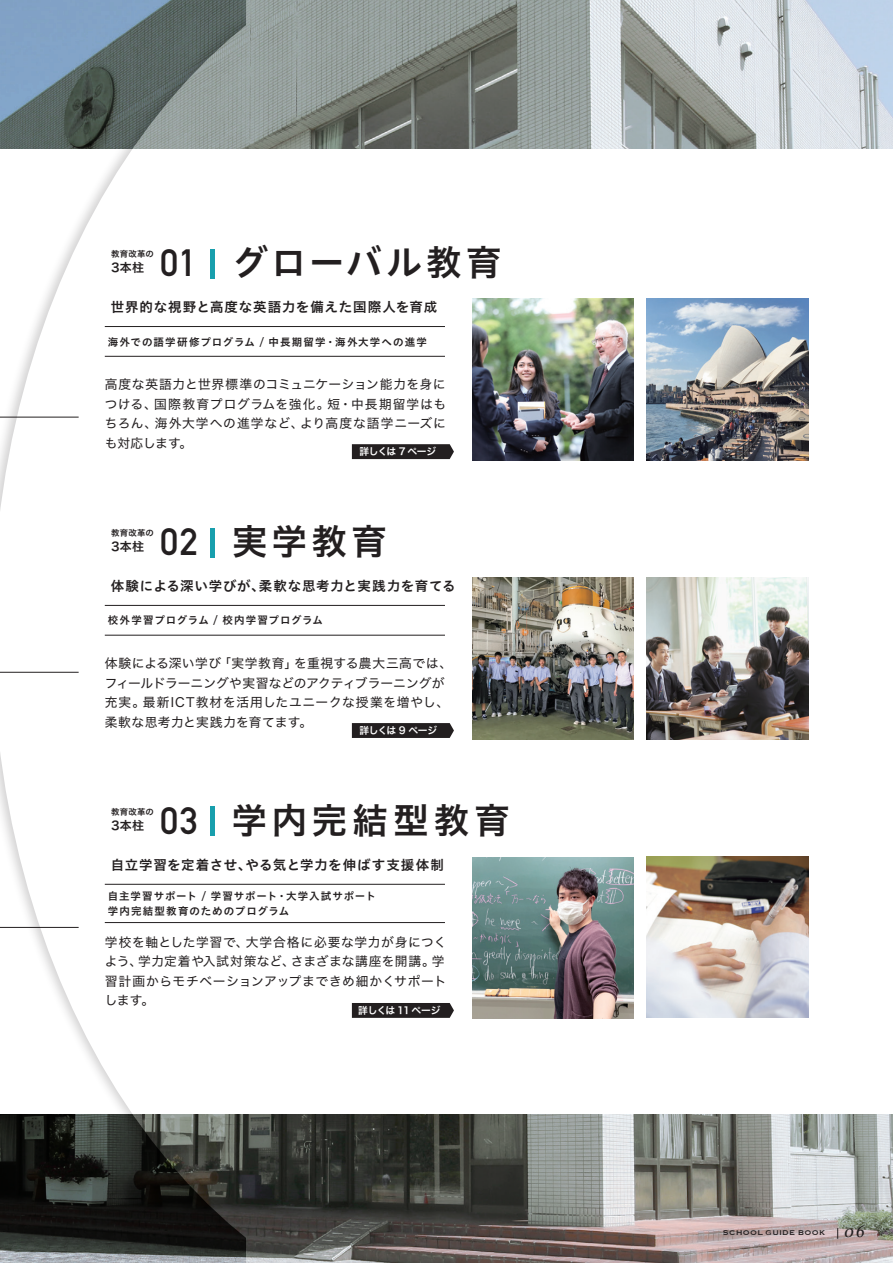
<style>
.page{position:relative;width:893px;height:1263px;background:#fff}
.page>*{position:absolute;margin:0;border:0;box-sizing:border-box;transform-origin:0 0}
.t1{font:37.5px "DIN Mittelschrift Std";color:#231f20}
.t2{font:36px "Hiragino UD Sans Std W6";letter-spacing:.11em;color:#231f20}
.t3{font:36px "Hiragino UD Sans Std W6";letter-spacing:.09em;color:#231f20}
.t4{font:13.5px "Hiragino UD Sans Std W6";letter-spacing:.055em;color:#231f20}
.t5{font:12.75px/19.5px "Hiragino Sans W4";letter-spacing:.04em;color:#231f20}
.t6{font:12px "Hira Kaku Pro N W6";letter-spacing:.02em;color:#231f20}
.t7{font:10.5px/15px "Hiragino UD Sans Std W6";letter-spacing:.09em;color:#231f20}
.t8{font:9.75px "Hiragino Sans W6";letter-spacing:-.035em;color:#fff}
.t9{font:9.75px "Hiragino Sans W6";letter-spacing:-.055em;color:#fff}
.t10{font:9px "Copperplate";letter-spacing:.025em;color:#231f20}
.t11{font:8.4px "Hira Kaku Pro N W6";letter-spacing:.025em;color:#231f20}
.s1{font-family:"Athelas";font-style:italic;font-size:18px}
</style>
<div class="page">
<img style="left:246px;top:0;width:647px;height:149px">
<img style="left:246px;top:1114px;width:647px;height:149px">
<svg style="left:0;top:0;width:246px;height:1263px"></svg>
<svg style="left:0;top:417px;width:79px;height:511px"></svg>
<hr style="left:0;top:672px;width:79px;height:1px;background:#231f20">
<img style="left:647px;top:299px;width:161px;height:161px">
<img style="left:472px;top:299px;width:162px;height:161px">
<svg style="left:352px;top:444px;width:102px;height:15px;background:#2a2627"></svg>
<hr style="left:105px;top:356px;width:340px;height:1px;background:#231f20">
<hr style="left:105px;top:326px;width:340px;height:1px;background:#231f20">
<div style="left:210px;top:249px;width:5px;height:30px;background:#189fad"></div>
<svg style="left:352px;top:723px;width:102px;height:15px;background:#292526"></svg>
<img style="left:472px;top:577px;width:162px;height:162px">
<img style="left:647px;top:577px;width:161px;height:162px">
<hr style="left:105px;top:635px;width:340px;height:1px;background:#231f20">
<hr style="left:105px;top:605px;width:340px;height:1px;background:#231f20">
<div style="left:210px;top:528px;width:5px;height:30px;background:#189fad"></div>
<svg style="left:352px;top:1003px;width:102px;height:15px;background:#292526"></svg>
<img style="left:472px;top:857px;width:162px;height:162px">
<img style="left:647px;top:856px;width:161px;height:162px">
<hr style="left:105px;top:922px;width:340px;height:1px;background:#231f20">
<hr style="left:105px;top:884px;width:340px;height:1px;background:#231f20">
<div style="left:210px;top:806px;width:5px;height:30px;background:#189fad"></div>
<h2 class="t3" style="left:232px;top:235px;width:271px">グローバル教育</h2>
<p class="t4" style="left:111px;top:296px;width:328px">世界的な視野と高度な英語力を備えた国際人を育成</p>
<p class="t7" style="left:108px;top:334px;width:321px">海外での語学研修プログラム / 中長期留学・海外大学への進学</p>
<h1 class="t1" style="left:160px;top:241px;width:38px">01</h1>
<p class="t11" style="left:111px;top:246px;width:44px">教育改革の</p>
<p class="t6" style="left:111px;top:257px;width:35px">3本柱</p>
<p class="t5" style="left:105px;top:374px;width:343px;text-align:justify">高度な英語力と世界標準のコミュニケーション能力を身につける、国際教育プログラムを強化。短・中長期留学はもちろん、海外大学への進学など、より高度な語学ニーズにも対応します。</p>
<p class="t8" style="left:359px;top:443px;width:78px">詳しくは 7 ページ</p>
<h2 class="t2" style="left:232px;top:514px;width:157px">実学教育</h2>
<p class="t4" style="left:111px;top:575px;width:346px">体験による深い学びが、柔軟な思考力と実践力を育てる</p>
<p class="t7" style="left:108px;top:612px;width:217px">校外学習プログラム / 校内学習プログラム</p>
<h1 class="t1" style="left:160px;top:520px;width:39px">02</h1>
<p class="t11" style="left:111px;top:525px;width:44px">教育改革の</p>
<p class="t6" style="left:111px;top:535px;width:35px">3本柱</p>
<p class="t5" style="left:105px;top:653px;width:349px">体験による深い学び「実学教育」を重視する農大三高では、フィールドラーニングや実習などのアクティブラーニングが充実。最新ICT教材を活用したユニークな授業を増やし、柔軟な思考力と実践力を育てます。</p>
<p class="t8" style="left:359px;top:722px;width:79px">詳しくは 9 ページ</p>
<h2 class="t2" style="left:231px;top:793px;width:280px">学内完結型教育</h2>
<p class="t4" style="left:111px;top:854px;width:335px">自立学習を定着させ、やる気と学力を伸ばす支援体制</p>
<p class="t7" style="left:108px;top:888px;width:270px">自主学習サポート / 学習サポート・大学入試サポート学内完結型教育のためのプログラム</p>
<h1 class="t1" style="left:160px;top:799px;width:39px">03</h1>
<p class="t11" style="left:111px;top:804px;width:44px">教育改革の</p>
<p class="t6" style="left:111px;top:814px;width:35px">3本柱</p>
<p class="t5" style="left:105px;top:931px;width:343px">学校を軸とした学習で、大学合格に必要な学力が身につくよう、学力定着や入試対策など、さまざまな講座を開講。学習計画からモチベーションアップまできめ細かくサポートします。</p>
<p class="t9" style="left:358px;top:1002px;width:84px">詳しくは 11 ページ</p>
<p class="t10" style="left:723px;top:1227px;width:144px">SCHOOL GUIDE BOOK <span class="s1">06</span></p>
</div>
